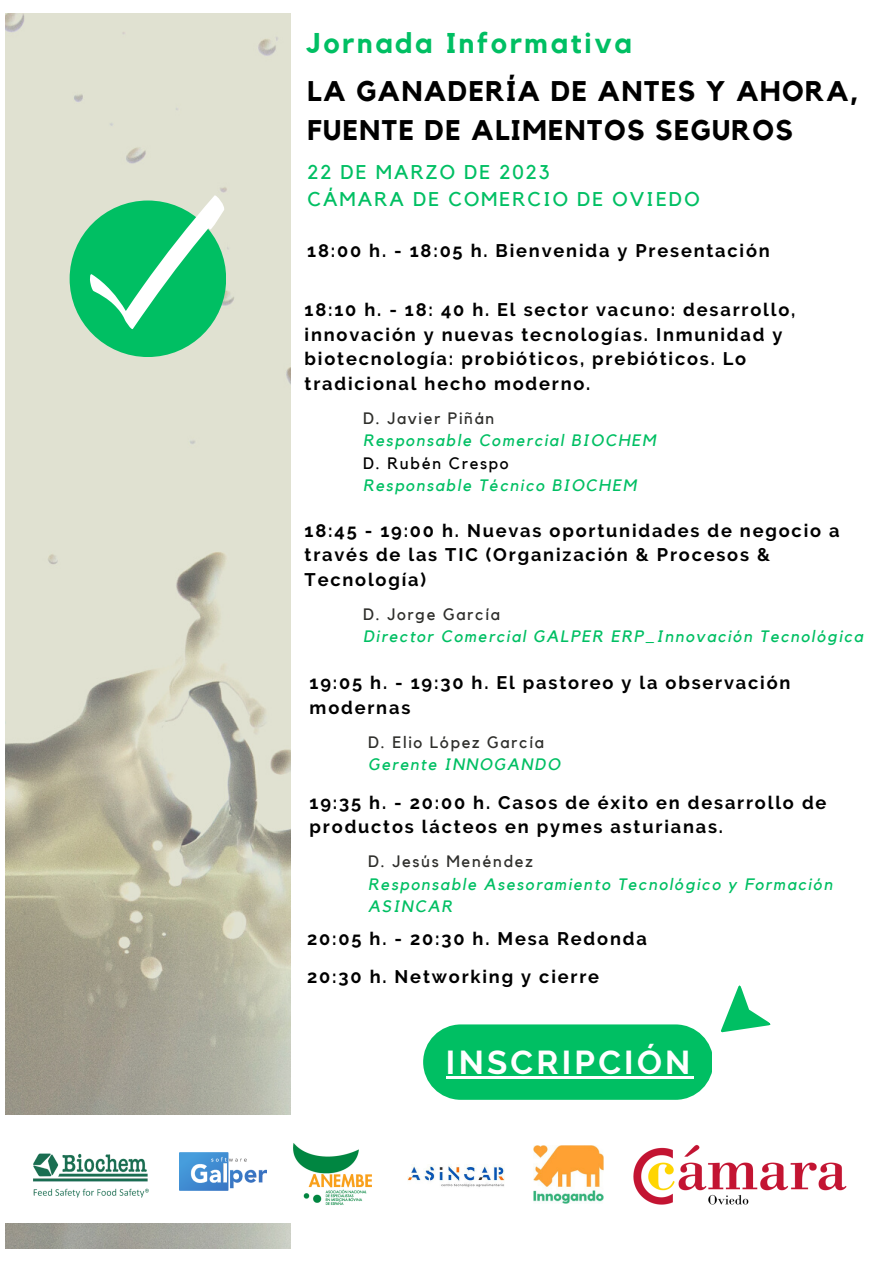
<style>
.page{position:relative;width:893px;height:1264px;background:#fff}
.page>*{position:absolute;margin:0;border:0;box-sizing:border-box;transform-origin:0 0}
.t1{font:700 33px "Raleway";letter-spacing:.1em;color:#fff}
.t2{font:700 28.5px "Kollektif";letter-spacing:.1em;color:#00bf63}
.t3{font:700 28.35px/39.3px "Kollektif";letter-spacing:.05em;color:#000}
.t4{font:19.8px/27px "Kollektif";letter-spacing:.1em;color:#00bf63}
.t5{font:700 18.15px/24.8px "Raleway";letter-spacing:.1em;color:#000}
.t6{font:italic 16.5px/22.5px "Kollektif";letter-spacing:.1em;color:#00bf63}
.t7{font:16.5px "Kollektif";letter-spacing:.1em;color:#2f2f2c}
.t8{font:16.5px "Kollektif";letter-spacing:.1em;color:#000}
</style>
<div class="page">
<img style="left:6px;top:14px;width:284px;height:1234px">
<div style="left:0;top:1115px;width:892px;height:107px;background:#fff"></div>
<div style="left:70px;top:200px;width:156px;height:157px;background:#00bf63;border-radius:50%"></div>
<svg style="left:89px;top:194px;width:137px;height:137px"></svg>
<img style="left:33px;top:1153px;width:115px;height:44px">
<img style="left:179px;top:1152px;width:88px;height:37px">
<img style="left:407px;top:1164px;width:97px;height:23px">
<img style="left:533px;top:1145px;width:70px;height:58px">
<div style="left:423px;top:1024px;width:288px;height:75px;background:#00bf63;border-radius:38px"></div>
<hr style="left:446px;top:1076px;width:247px;height:2px;background:#fff">
<svg style="left:705px;top:985px;width:66px;height:66px"></svg>
<img style="left:293px;top:1143px;width:79px;height:62px">
<img style="left:633px;top:1144px;width:214px;height:61px">
<h2 class="t2" style="left:306px;top:30px;width:327px">Jornada Informativa</h2>
<h3 class="t3" style="left:307px;top:73px;width:552px">LA GANADERÍA DE ANTES Y AHORA,<br>FUENTE DE ALIMENTOS SEGUROS</h3>
<p class="t4" style="left:307px;top:159px;width:393px">22 DE MARZO DE 2023<br>CÁMARA DE COMERCIO DE OVIEDO</p>
<p class="t5" style="left:307px;top:238px;width:464px">18:00 h. - 18:05 h. Bienvenida y Presentación</p>
<p class="t5" style="left:304px;top:297px;width:492px">18:10 h. - 18: 40 h. El sector vacuno: desarrollo, innovación y nuevas tecnologías. Inmunidad y biotecnología: probióticos, prebióticos. Lo tradicional hecho moderno.</p>
<p class="t7" style="left:363px;top:410px;width:133px">D. Javier Piñán</p>
<p class="t6" style="left:363px;top:430px;width:294px">Responsable Comercial BIOCHEM</p>
<p class="t8" style="left:363px;top:455px;width:147px">D. Rubén Crespo</p>
<p class="t6" style="left:363px;top:475px;width:275px">Responsable Técnico BIOCHEM</p>
<p class="t5" style="left:304px;top:517px;width:536px">18:45 - 19:00 h. Nuevas oportunidades de negocio a través de las TIC (Organización &amp; Procesos &amp;<br>Tecnología)</p>
<p class="t7" style="left:363px;top:606px;width:138px">D. Jorge García</p>
<p class="t6" style="left:363px;top:626px;width:501px">Director Comercial GALPER ERP_Innovación Tecnológica</p>
<p class="t5" style="left:309px;top:670px;width:482px">19:05 h. - 19:30 h. El pastoreo y la observación modernas</p>
<p class="t7" style="left:368px;top:734px;width:177px">D. Elio López García</p>
<p class="t6" style="left:368px;top:753px;width:193px">Gerente INNOGANDO</p>
<p class="t5" style="left:309px;top:789px;width:518px">19:35 h. - 20:00 h. Casos de éxito en desarrollo de productos lácteos en pymes asturianas.</p>
<p class="t7" style="left:368px;top:853px;width:166px">D. Jesús Menéndez</p>
<p class="t6" style="left:368px;top:873px;width:466px">Responsable Asesoramiento Tecnológico y Formación<br>ASINCAR</p>
<p class="t5" style="left:307px;top:926px;width:341px">20:05 h. - 20:30 h. Mesa Redonda</p>
<p class="t5" style="left:307px;top:964px;width:293px">20:30 h. Networking y cierre</p>
<h1 class="t1" style="left:446px;top:1042px;width:246px">INSCRIPCIÓN</h1>
</div>
